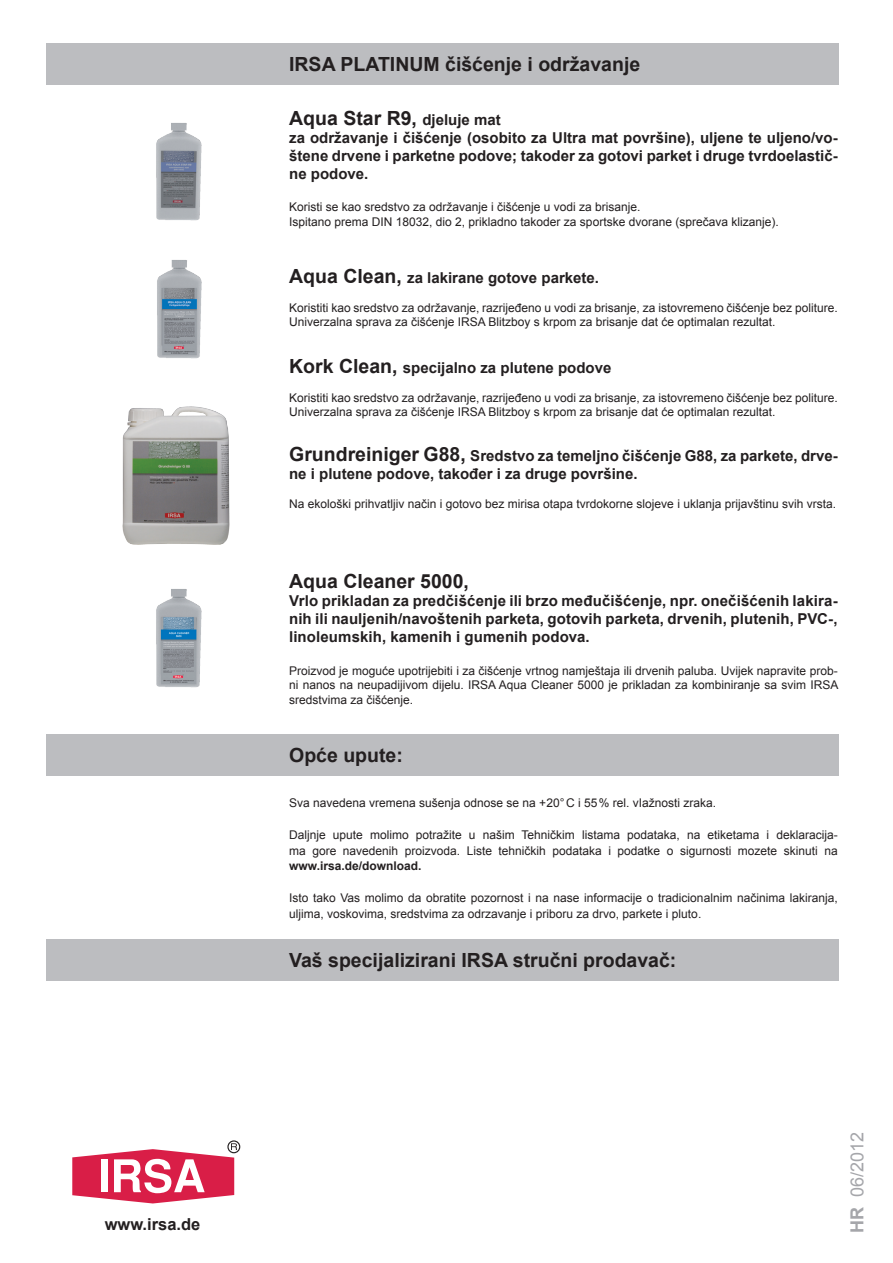
<style>
.page{position:relative;width:893px;height:1263px;background:#fff}
.page>*{position:absolute;margin:0;border:0;box-sizing:border-box;transform-origin:0 0}
.t1{font:700 19.5px "Arial";color:#231f20}
.t2{font:18px "Arial";color:#a5a6aa}
.t3{font:700 16.5px "Arial";color:#231f20}
.t4{font:700 15px/18px "Arial";color:#231f20;text-align:justify}
.t5{font:12px/14.4px "Arial";color:#231f20}
.t6{font:700 12px "Arial";color:#231f20}
.s1{font-size:15px}
.s2{font-size:19.5px}
.s3{font-weight:700}
</style>
<div class="page">
<div style="left:227px;top:1140px;width:13px;height:13px;border:1px solid #231f20;border-radius:50%"></div>
<svg style="left:72px;top:1143px;width:165px;height:60px"></svg>
<div style="left:47px;top:43px;width:792px;height:42px;background:#bcbdc0"></div>
<div style="left:47px;top:939px;width:792px;height:42px;background:#bcbdc0"></div>
<div style="left:46px;top:734px;width:792px;height:42px;background:#bcbdc0"></div>
<img style="left:122px;top:406px;width:108px;height:139px">
<img style="left:156px;top:123px;width:46px;height:98px">
<img style="left:157px;top:260px;width:45px;height:99px">
<img style="left:156px;top:589px;width:46px;height:99px">
<h3 class="t3" style="left:105px;top:1213px;width:97px">www.irsa.de</h3>
<h1 class="t1" style="left:289px;top:51px;width:353px">IRSA PLATINUM čišćenje i održavanje</h1>
<h1 class="t1" style="left:289px;top:105px;width:213px">Aqua Star R9, <span class="s1">djeluje mat</span></h1>
<p class="t4" style="left:289px;top:129px;width:550px">za održavanje i čišćenje (osobito za Ultra mat površine), uljene te uljeno/vo&shy;štene drvene i parketne podove; takoder za gotovi parket i druge tvrdoelastič&shy;ne podove.</p>
<p class="t5" style="left:289px;top:200px;width:491px">Koristi se kao sredstvo za održavanje i čišćenje u vodi za brisanje.<br>Ispitano prema DIN 18032, dio 2, prikladno takoder za sportske dvorane (sprečava klizanje).</p>
<p class="t4" style="left:289px;top:269px;width:311px"><span class="s2">Aqua Clean,</span> za lakirane gotove parkete.</p>
<p class="t5" style="left:289px;top:300px;width:550px">Koristiti kao sredstvo za održavanje, razrijeđeno u vodi za brisanje, za istovremeno čišćenje bez politure.<br>Univerzalna sprava za čišćenje IRSA Blitzboy s krpom za brisanje dat će optimalan rezultat.</p>
<p class="t4" style="left:289px;top:359px;width:324px"><span class="s2">Kork Clean,</span> specijalno za plutene podove</p>
<p class="t5" style="left:289px;top:391px;width:550px">Koristiti kao sredstvo za održavanje, razrijeđeno u vodi za brisanje, za istovremeno čišćenje bez politure.<br>Univerzalna sprava za čišćenje IRSA Blitzboy s krpom za brisanje dat će optimalan rezultat.</p>
<p class="t4" style="left:289px;top:447px;width:550px"><span class="s2">Grundreiniger G88,</span> Sredstvo za temeljno čišćenje G88, za parkete, drve&shy;ne i plutene podove, također i za druge površine.</p>
<p class="t5" style="left:289px;top:497px;width:548px">Na ekološki prihvatljiv način i gotovo bez mirisa otapa tvrdokorne slojeve i uklanja prijavštinu svih vrsta.</p>
<h1 class="t1" style="left:289px;top:568px;width:181px">Aqua Cleaner 5000,</h1>
<p class="t4" style="left:289px;top:592px;width:550px">Vrlo prikladan za predčišćenje ili brzo međučišćenje, npr. onečišćenih lakira&shy;nih ili nauljenih/navoštenih parketa, gotovih parketa, drvenih, plutenih, PVC-, linoleumskih, kamenih i gumenih podova.</p>
<p class="t5" style="left:289px;top:663px;width:551px;text-align:justify">Proizvod je moguće upotrijebiti i za čišćenje vrtnog namještaja ili drvenih paluba. Uvijek napravite prob&shy;ni nanos na neupadijivom dijelu. IRSA Aqua Cleaner 5000 je prikladan za kombiniranje sa svim IRSA sredstvima za čišćenje.</p>
<h1 class="t1" style="left:289px;top:742px;width:115px">Opće upute:</h1>
<p class="t5" style="left:289px;top:796px;width:429px">Sva navedena vremena sušenja odnose se na +20°C i 55% rel. vIažnosti zraka.</p>
<p class="t5" style="left:289px;top:827px;width:550px;line-height:15.8px">Daljnje upute molimo potražite u našim Tehničkim listama podataka, na etiketama i deklaracija&shy;ma gore navedenih proizvoda. Liste tehničkih podataka i podatke o sigurnosti mozete skinuti na</p>
<p class="t6" style="left:289px;top:858px;width:134px">www.irsa.de/download.</p>
<p class="t5" style="left:289px;top:890px;width:550px;line-height:15.8px">Isto tako Vas molimo da obratite pozornost i na nase informacije o tradicionalnim načinima lakiranja, uljima, voskovima, sredstvima za odrzavanje i priboru za drvo, parkete i pluto.</p>
<h1 class="t1" style="left:289px;top:947px;width:389px">Vaš specijalizirani IRSA stručni prodavač:</h1>
<h2 class="t2" style="left:845px;top:1233px;width:103px;rotate:-90deg"><span class="s3">HR</span> 06/2012</h2>
</div>
